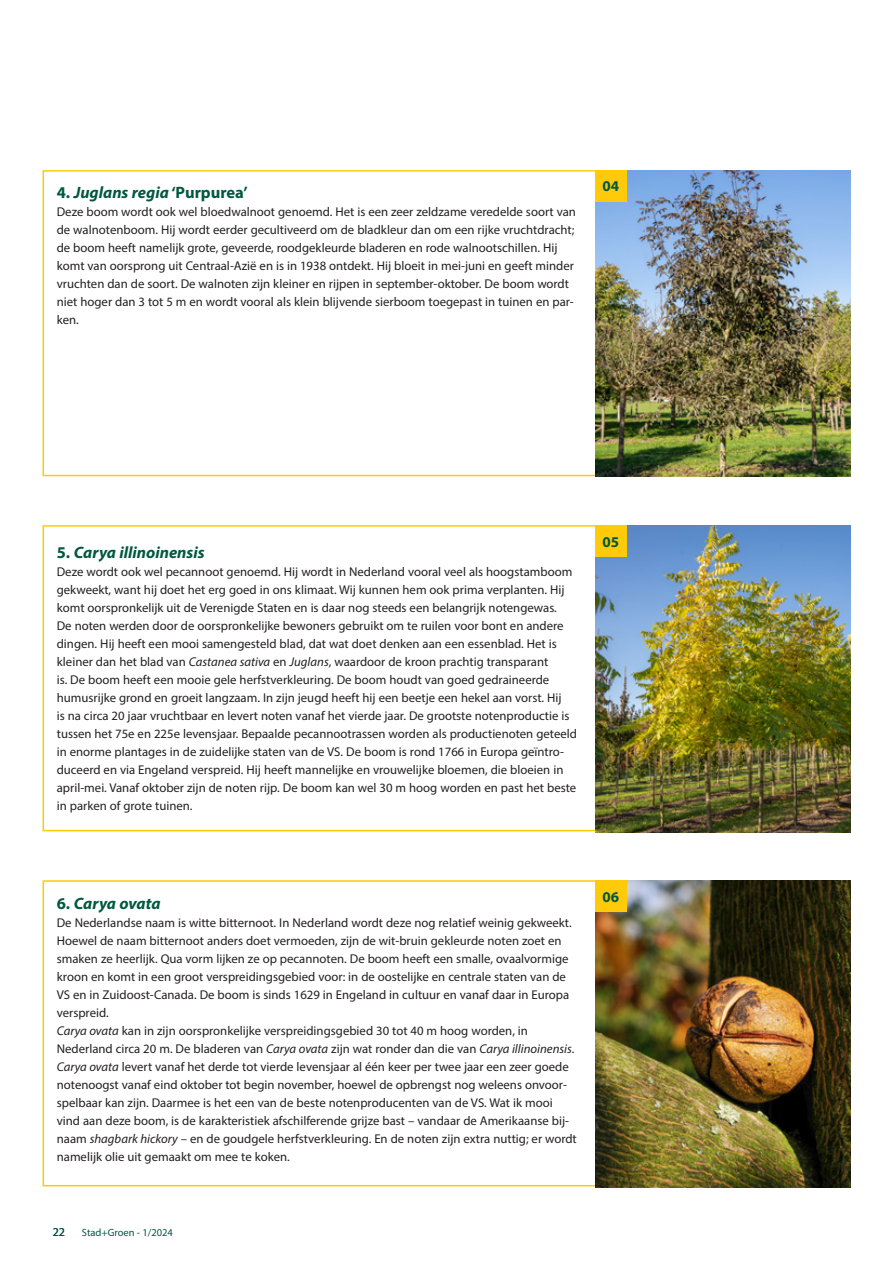
<style>
.page{position:relative;width:893px;height:1263px;background:#fff}
.page>*{position:absolute;margin:0;border:0;box-sizing:border-box;transform-origin:0 0}
.t1{font:italic 700 16.5px "Myriad Pro";color:#005840}
.t2{font:700 16.5px "Myriad Pro";color:#005840}
.t3{font:700 15px "Myriad Pro";color:#005840}
.t4{font:12.75px/18px "Myriad Pro";color:#231f20}
.t5{font:12px "Myriad Pro";color:#005840}
.t6{font:10.5px "Myriad Pro";color:#005840}
.s1{font-style:italic}
.s2{font-style:normal}
</style>
<div class="page">
<img style="left:595px;top:171px;width:255px;height:306px">
<img style="left:595px;top:526px;width:255px;height:306px">
<img style="left:595px;top:881px;width:255px;height:306px">
<div style="left:595px;top:170px;width:31px;height:31px;background:#feca0a"></div>
<div style="left:595px;top:526px;width:31px;height:31px;background:#feca0a"></div>
<div style="left:595px;top:881px;width:31px;height:31px;background:#feca0a"></div>
<p class="t2" style="left:57px;top:182px;width:193px">4. <span class="s1">Juglans regia</span> ‘Purpurea’</p>
<p class="t4" style="left:57px;top:203px;width:521px">Deze boom wordt ook wel bloedwalnoot genoemd. Het is een zeer zeldzame veredelde soort van de walnotenboom. Hij wordt eerder gecultiveerd om de bladkleur dan om een rijke vruchtdracht; de boom heeft namelijk grote, geveerde, roodgekleurde bladeren en rode walnootschillen. Hij komt van oorsprong uit Centraal-Azië en is in 1938 ontdekt. Hij bloeit in mei-juni en geeft minder vruchten dan de soort. De walnoten zijn kleiner en rijpen in september-oktober. De boom wordt niet hoger dan 3 tot 5 m en wordt vooral als klein blijvende sierboom toegepast in tuinen en par&shy;ken.</p>
<p class="t3" style="left:602px;top:176px;width:18px">04</p>
<p class="t1" style="left:57px;top:542px;width:149px"><span class="s2">5.</span> Carya illinoinensis</p>
<p class="t4" style="left:57px;top:563px;width:522px">Deze wordt ook wel pecannoot genoemd. Hij wordt in Nederland vooral veel als hoogstamboom gekweekt, want hij doet het erg goed in ons klimaat. Wij kunnen hem ook prima verplanten. Hij komt oorspronkelijk uit de Verenigde Staten en is daar nog steeds een belangrijk notengewas.<br>De noten werden door de oorspronkelijke bewoners gebruikt om te ruilen voor bont en andere dingen. Hij heeft een mooi samengesteld blad, dat wat doet denken aan een essenblad. Het is kleiner dan het blad van <span class="s1">Castanea sativa</span> en <span class="s1">Juglans</span>, waardoor de kroon prachtig transparant<br>is. De boom heeft een mooie gele herfstverkleuring. De boom houdt van goed gedraineerde humusrijke grond en groeit langzaam. In zijn jeugd heeft hij een beetje een hekel aan vorst. Hij<br>is na circa 20 jaar vruchtbaar en levert noten vanaf het vierde jaar. De grootste notenproductie is tussen het 75e en 225e levensjaar. Bepaalde pecannootrassen worden als productienoten geteeld in enorme plantages in de zuidelijke staten van de VS. De boom is rond 1766 in Europa geïntro&shy;duceerd en via Engeland verspreid. Hij heeft mannelijke en vrouwelijke bloemen, die bloeien in april-mei. Vanaf oktober zijn de noten rijp. De boom kan wel 30 m hoog worden en past het beste in parken of grote tuinen.</p>
<p class="t3" style="left:602px;top:532px;width:18px">05</p>
<p class="t1" style="left:57px;top:893px;width:105px"><span class="s2">6.</span> Carya ovata</p>
<p class="t4" style="left:57px;top:914px;width:522px">De Nederlandse naam is witte bitternoot. In Nederland wordt deze nog relatief weinig gekweekt.<br>Hoewel de naam bitternoot anders doet vermoeden, zijn de wit-bruin gekleurde noten zoet en smaken ze heerlijk. Qua vorm lijken ze op pecannoten. De boom heeft een smalle, ovaalvormige kroon en komt in een groot verspreidingsgebied voor: in de oostelijke en centrale staten van de VS en in Zuidoost-Canada. De boom is sinds 1629 in Engeland in cultuur en vanaf daar in Europa verspreid.<br><span class="s1">Carya ovata</span> kan in zijn oorspronkelijke verspreidingsgebied 30 tot 40 m hoog worden, in Nederland circa 20 m. De bladeren van <span class="s1">Carya ovata</span> zijn wat ronder dan die van <span class="s1">Carya illinoinensis</span>.<br><span class="s1">Carya ovata</span> levert vanaf het derde tot vierde levensjaar al één keer per twee jaar een zeer goede notenoogst vanaf eind oktober tot begin november, hoewel de opbrengst nog weleens onvoor&shy;spelbaar kan zijn. Daarmee is het een van de beste notenproducenten van de VS. Wat ik mooi vind aan deze boom, is de karakteristiek afschilferende grijze bast – vandaar de Amerikaanse bij&shy;naam <span class="s1">shagbark hickory</span> – en de goudgele herfstverkleuring. En de noten zijn extra nuttig; er wordt namelijk olie uit gemaakt om mee te koken.</p>
<p class="t5" style="left:53px;top:1224px;width:14px">22</p>
<p class="t6" style="left:82px;top:1226px;width:93px">Stad+Groen - 1/2024</p>
<p class="t3" style="left:602px;top:887px;width:18px">06</p>
</div>
